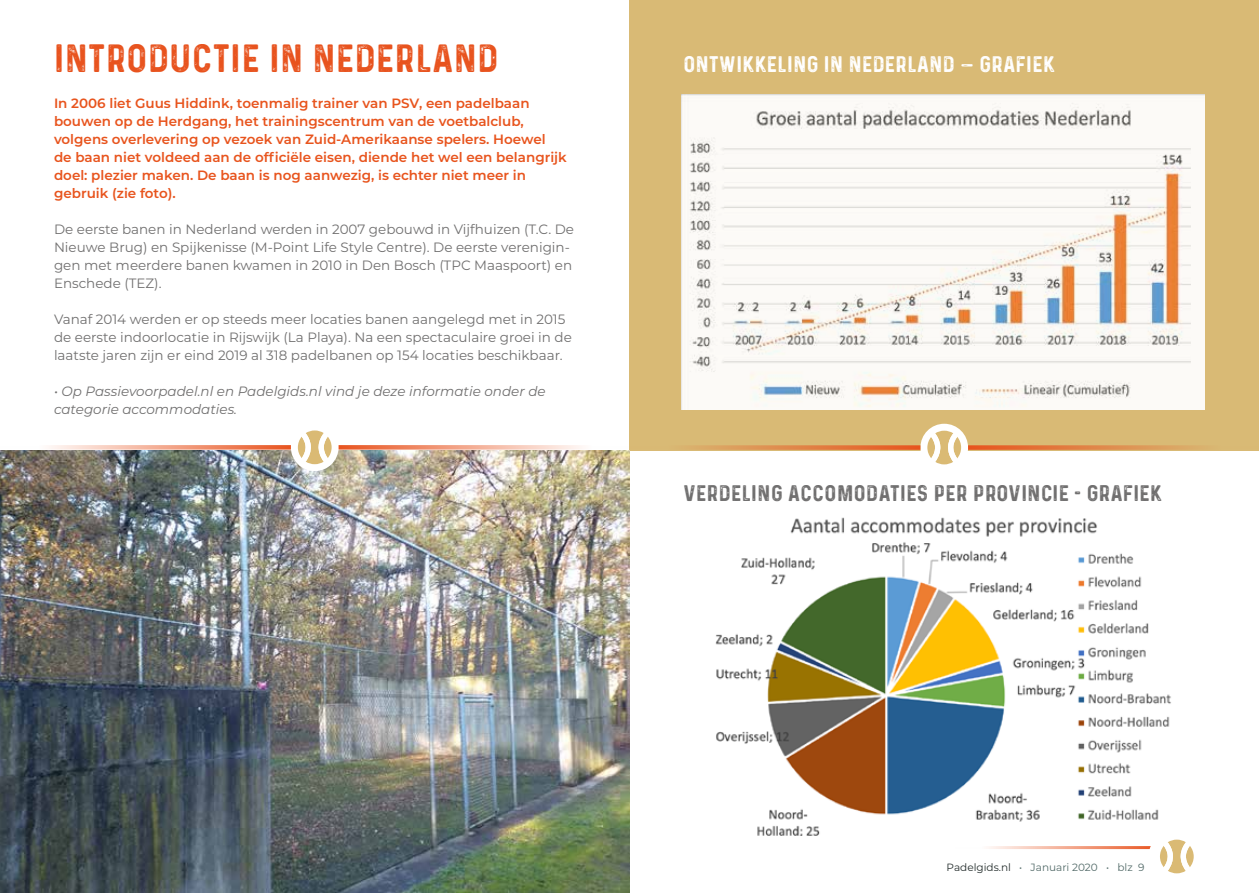
<style>
.page{position:relative;width:1259px;height:893px;background:#fff}
.page>*{position:absolute;margin:0;border:0;box-sizing:border-box;transform-origin:0 0}
.t1{font:31.5px "Prequel Demo";letter-spacing:.03em;color:#e8531e}
.t2{font:18px "Prequel Demo";letter-spacing:.03em;color:#706f6f}
.t3{font:18px "Prequel Demo";letter-spacing:.03em;color:#fff}
.t4{font:13.5px/18px "Montserrat";color:#706f6f}
.t5{font:600 13.5px/18px "Montserrat";color:#e8541d}
.t6{font:italic 13.5px/18px "Montserrat";color:#706f6f}
.t7{font:10.5px "Montserrat";color:#526a68}
.s1{color:#232c2b}
</style>
<div class="page">
<hr style="left:954px;top:846px;width:203px;height:3px;background:#e8531e">
<img style="left:715px;top:517px;width:456px;height:318px">
<div style="left:629px;top:0;width:630px;height:450px;background:#d9ba75"></div>
<img style="left:0;top:450px;width:629px;height:443px">
<img style="left:681px;top:95px;width:524px;height:314px">
<div style="left:291px;top:423px;width:47px;height:48px;background:#fff;border-radius:50%"></div>
<svg style="left:298px;top:430px;width:34px;height:34px"></svg>
<svg style="left:49px;top:445px;width:242px;height:5px"></svg>
<svg style="left:338px;top:445px;width:244px;height:5px"></svg>
<div style="left:1148px;top:828px;width:57px;height:57px;background:#fff;border-radius:50%"></div>
<svg style="left:1160px;top:840px;width:33px;height:33px"></svg>
<div style="left:920px;top:424px;width:48px;height:47px;background:#fff;border-radius:50%"></div>
<svg style="left:927px;top:431px;width:34px;height:33px"></svg>
<svg style="left:691px;top:445px;width:229px;height:5px"></svg>
<svg style="left:968px;top:445px;width:230px;height:5px"></svg>
<h1 class="t1" style="left:54px;top:37px;width:446px">INTRODUCTIE IN NEDERLAND</h1>
<p class="t5" style="left:54px;top:94px;width:514px">In 2006 liet Guus Hiddink, toenmalig trainer van PSV, een padelbaan bouwen op de Herdgang, het trainingscentrum van de voetbalclub, volgens overlevering op vezoek van Zuid-Amerikaanse spelers. Hoewel<br>de baan niet voldeed aan de officiële eisen, diende het wel een belangrijk doel: plezier maken. De baan is nog aanwezig, is echter niet meer in gebruik (zie foto).</p>
<p class="t4" style="left:54px;top:220px;width:521px">De eerste banen in Nederland werden in 2007 gebouwd in Vijfhuizen (T.C. De Nieuwe Brug) en Spijkenisse (M-Point Life Style Centre). De eerste verenigin&shy;gen met meerdere banen kwamen in 2010 in Den Bosch (TPC Maaspoort) en Enschede (TEZ).</p>
<p class="t4" style="left:54px;top:310px;width:519px">Vanaf 2014 werden er op steeds meer locaties banen aangelegd met in 2015 de eerste indoorlocatie in Rijswijk (La Playa). Na een spectaculaire groei in de laatste jaren zijn er eind 2019 al 318 padelbanen op 154 locaties beschikbaar.</p>
<p class="t6" style="left:54px;top:382px;width:493px">• Op Passievoorpadel.nl en Padelgids.nl vind je deze informatie onder de categorie accommodaties.</p>
<h2 class="t3" style="left:683px;top:52px;width:373px">ONTWIKKELING IN NEDERLAND – GRAFIEK</h2>
<h2 class="t2" style="left:683px;top:481px;width:480px">VERDELING ACCOMODATIES PER PROVINCIE - GRAFIEK</h2>
<p class="t7" style="left:946px;top:860px;width:199px"><span class="s1">Padelgids.nl</span> • Januari 2020 • blz 9</p>
</div>
